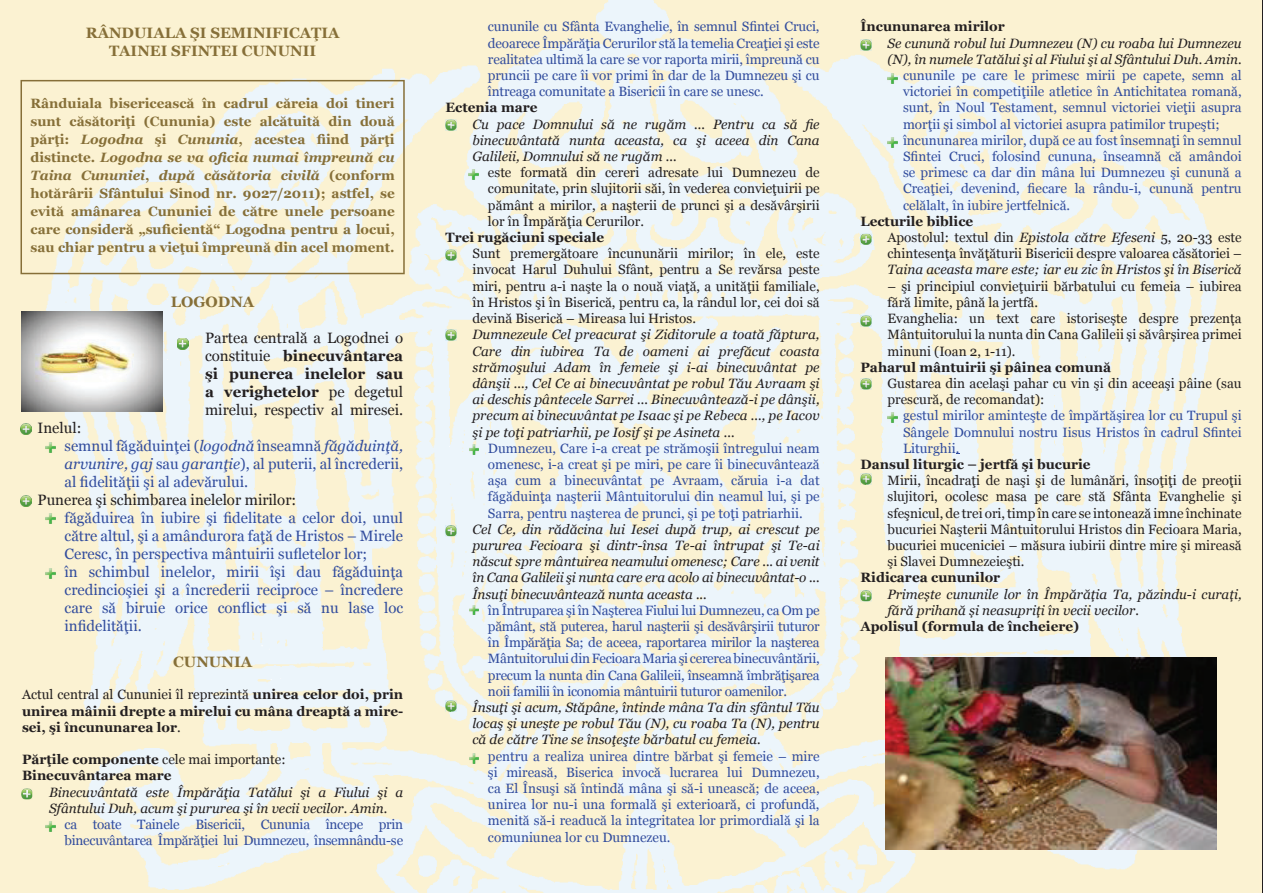
<style>
.page{position:relative;width:1263px;height:893px;background:#fff}
.page>*{position:absolute;margin:0;border:0;box-sizing:border-box;transform-origin:0 0}
.t1{font:15px/18px "Georgia";color:#314c9d}
.t2{font:15px/18px "Georgia";color:#231f20;text-align:justify}
.t3{font:700 15px/18px "Georgia";color:#866f38;text-align:center}
.t4{font:13.5px/16.2px "Georgia";color:#314c9d;text-align:justify}
.t5{font:italic 13.5px/16.2px "Georgia";color:#231f20;text-align:justify}
.t6{font:13.5px/16.2px "Georgia";color:#231f20;text-align:justify}
.t7{font:700 13.5px/18px "Georgia";color:#866f38;text-align:justify}
.t8{font:700 13.5px/16.2px "Georgia";color:#231f20;text-align:justify}
.t9{font:13.5px/16.2px "Georgia";letter-spacing:-.02em;color:#314c9d}
.s1{font-style:italic}
.s2{font-weight:700}
.s3{color:#231f20}
.s4{font-weight:400}
</style>
<div class="page">
<hr style="left:1262px;top:0;width:1px;height:893px;background:#231f20">
<img style="left:0;top:0;width:1258px;height:893px">
<svg style="left:21px;top:80px;width:384px;height:194px;background:#f0efdf"></svg>
<svg style="left:177px;top:338px;width:11px;height:11px"></svg>
<svg style="left:21px;top:424px;width:11px;height:11px"></svg>
<svg style="left:21px;top:496px;width:11px;height:11px"></svg>
<svg style="left:21px;top:788px;width:11px;height:11px"></svg>
<svg style="left:46px;top:513px;width:10px;height:10px"></svg>
<svg style="left:46px;top:822px;width:10px;height:9px"></svg>
<svg style="left:445px;top:120px;width:11px;height:11px"></svg>
<svg style="left:445px;top:250px;width:11px;height:11px"></svg>
<svg style="left:445px;top:330px;width:11px;height:11px"></svg>
<svg style="left:445px;top:525px;width:11px;height:11px"></svg>
<svg style="left:445px;top:701px;width:11px;height:11px"></svg>
<svg style="left:469px;top:170px;width:9px;height:10px"></svg>
<svg style="left:469px;top:444px;width:10px;height:10px"></svg>
<svg style="left:860px;top:40px;width:11px;height:11px"></svg>
<svg style="left:860px;top:234px;width:11px;height:11px"></svg>
<svg style="left:860px;top:315px;width:11px;height:11px"></svg>
<svg style="left:887px;top:137px;width:10px;height:10px"></svg>
<svg style="left:887px;top:73px;width:10px;height:10px"></svg>
<svg style="left:887px;top:412px;width:10px;height:10px"></svg>
<svg style="left:860px;top:378px;width:11px;height:11px"></svg>
<svg style="left:860px;top:590px;width:11px;height:11px"></svg>
<svg style="left:860px;top:474px;width:11px;height:11px"></svg>
<svg style="left:46px;top:442px;width:10px;height:10px"></svg>
<svg style="left:46px;top:568px;width:10px;height:10px"></svg>
<img style="left:21px;top:311px;width:142px;height:100px">
<svg style="left:469px;top:605px;width:10px;height:10px"></svg>
<svg style="left:469px;top:753px;width:10px;height:10px"></svg>
<img style="left:885px;top:657px;width:332px;height:193px">
<p class="t3" style="left:86px;top:24px;width:255px">RÂNDUIALA ŞI SEMINIFICAŢIA<br>TAINEI SFINTEI CUNUNII</p>
<p class="t7" style="left:31px;top:94px;width:366px">Rânduiala bisericească în cadrul căreia doi tineri sunt căsătoriţi (Cununia) este alcătuită din două părţi: <span class="s1">Logodna</span> şi <span class="s1">Cununia</span>, acestea fiind părţi distincte. <span class="s1">Logodna se va oficia numai împreună cu Taina Cununiei</span>, <span class="s1">după căsătoria civilă</span> (conform hotărârii Sfântului Sinod nr. 9027/2011); astfel, se evită amânarea Cununiei de către unele persoane care consideră „suficientă“ Logodna pentru a locui, sau chiar pentru a vieţui împreună din acel moment.</p>
<p class="t3" style="left:171px;top:293px;width:85px">LOGODNA</p>
<p class="t2" style="left:205px;top:329px;width:200px">Partea centrală a Logodnei o constituie <span class="s2">binecuvântarea şi punerea inelelor sau a verighetelor</span> pe degetul mirelui, respectiv al miresei.</p>
<p class="t1" style="left:65px;top:419px;width:340px;text-indent:-27px"><span class="s3">Inelul:<br></span>semnul făgăduinţei (<span class="s1">logodnă</span> înseamnă <span class="s1">făgăduinţă, arvunire, gaj</span> sau <span class="s1">garanţie</span>), al puterii, al încrederii, al fidelităţii şi al adevărului.</p>
<p class="t2" style="left:38px;top:491px;width:260px">Punerea şi schimbarea inelelor mirilor:</p>
<p class="t1" style="left:65px;top:509px;width:340px">făgăduirea în iubire şi fidelitate a celor doi, unul către altul, şi a amândurora faţă de Hristos – Mirele Ceresc, în perspectiva mântuirii sufletelor lor;<br>în schimbul inelelor, mirii îşi dau făgăduinţa credincioşiei şi a încrederii reciproce – încredere care să biruie orice conflict şi să nu lase loc infidelităţii.</p>
<p class="t3" style="left:173px;top:653px;width:80px">CUNUNIA</p>
<p class="t8" style="left:22px;top:687px;width:383px"><span class="s4">Actul central al Cununiei îl reprezintă</span> unirea celor doi, prin unirea mâinii drepte a mirelui cu mâna dreaptă a mire&shy;sei, şi încununarea lor<span class="s4">.</span></p>
<p class="t8" style="left:22px;top:751px;width:265px">Părţile componente <span class="s4">cele mai importante:<br></span>Binecuvântarea mare</p>
<p class="t5" style="left:49px;top:784px;width:356px;text-indent:-27px">• Binecuvântată este Împărăţia Tatălui şi a Fiului şi a<br>Sfântului Duh, acum şi pururea şi în vecii vecilor. Amin.</p>
<p class="t9" style="left:65px;top:816px;width:340px">ca toate Tainele Bisericii, Cununia începe prin binecuvântarea Împărăţiei lui Dumnezeu, însemnându-se</p>
<p class="t4" style="left:488px;top:19px;width:333px">cununile cu Sfânta Evanghelie, în semnul Sfintei Cruci, deoarece Împărăţia Cerurilor stă la temelia Creaţiei şi este realitatea ultimă la care se vor raporta mirii, împreună cu pruncii pe care îi vor primi în dar de la Dumnezeu şi cu întreaga comunitate a Bisericii în care se unesc.</p>
<p class="t8" style="left:445px;top:100px;width:94px">Ectenia mare</p>
<p class="t5" style="left:472px;top:116px;width:349px;text-indent:-27px">• Cu pace Domnului să ne rugăm ... Pentru ca să fie binecuvântată nunta aceasta, ca şi aceea din Cana Galileii, Domnului să ne rugăm ...</p>
<p class="t6" style="left:488px;top:165px;width:333px">este formată din cereri adresate lui Dumnezeu de comunitate, prin slujitorii săi, în vederea convieţuirii pe pământ a mirilor, a naşterii de prunci şi a desăvârşirii lor în Împărăţia Cerurilor.</p>
<p class="t8" style="left:445px;top:229px;width:160px">Trei rugăciuni speciale</p>
<p class="t6" style="left:472px;top:246px;width:349px;text-indent:-27px">• Sunt premergătoare încununării mirilor; în ele, este invocat Harul Duhului Sfânt, pentru a Se revărsa peste miri, pentru a-i naşte la o nouă viaţă, a unităţii familiale, în Hristos şi în Biserică, pentru ca, la rândul lor, cei doi să devină Biserică – Mireasa lui Hristos.</p>
<p class="t5" style="left:472px;top:327px;width:349px;text-indent:-27px">• Dumnezeule Cel preacurat şi Ziditorule a toată făptura, Care din iubirea Ta de oameni ai prefăcut coasta strămoşului Adam în femeie şi i-ai binecuvântat pe dânşii ..., Cel Ce ai binecuvântat pe robul Tău Avraam şi ai deschis pântecele Sarrei ... Binecuvântează-i pe dânşii, precum ai binecuvântat pe Isaac şi pe Rebeca ..., pe Iacov şi pe toţi patriarhii, pe Iosif şi pe Asineta ...</p>
<p class="t4" style="left:488px;top:440px;width:333px">Dumnezeu, Care i-a creat pe strămoşii întregului neam omenesc, i-a creat şi pe miri, pe care îi binecuvântează aşa cum a binecuvântat pe Avraam, căruia i-a dat făgăduinţa naşterii Mântuitorului din neamul lui, şi pe Sarra, pentru naşterea de prunci, şi pe toţi patriarhii.</p>
<p class="t5" style="left:472px;top:521px;width:349px;text-indent:-27px">• Cel Ce, din rădăcina lui Iesei după trup, ai crescut pe pururea Fecioara şi dintr-însa Te-ai întrupat şi Te-ai născut spre mântuirea neamului omenesc; Care ... ai venit în Cana Galileii şi nunta care era acolo ai binecuvântat-o ...<br>Însuţi binecuvântează nunta aceasta ...</p>
<p class="t4" style="left:488px;top:602px;width:333px">în Întruparea şi în Naşterea Fiului lui Dumnezeu, ca Om pe pământ, stă puterea, harul naşterii şi desăvârşirii tuturor în Împărăţia Sa; de aceea, raportarea mirilor la naşterea Mântuitorului din Fecioara Maria şi cererea binecuvântării, precum la nunta din Cana Galileii, înseamnă îmbrăţişarea noii familii în iconomia mântuirii tuturor oamenilor.</p>
<p class="t5" style="left:472px;top:699px;width:349px;text-indent:-27px">• Însuţi şi acum, Stăpâne, întinde mâna Ta din sfântul Tău locaş şi uneşte pe robul Tău (N), cu roaba Ta (N), pentru că de către Tine se însoţeşte bărbatul cu femeia.</p>
<p class="t4" style="left:488px;top:748px;width:333px">pentru a realiza unirea dintre bărbat şi femeie – mire şi mireasă, Biserica invocă lucrarea lui Dumnezeu, ca El Însuşi să întindă mâna şi să-i unească; de aceea, unirea lor nu-i una formală şi exterioară, ci profundă, menită să-i readucă la integritatea lor primordială şi la comuniunea lor cu Dumnezeu.</p>
<p class="t8" style="left:860px;top:19px;width:146px">Încununarea mirilor</p>
<p class="t5" style="left:860px;top:35px;width:383px;text-align:right">• Se cunună robul lui Dumnezeu (N) cu roaba lui Dumnezeu (N), în numele Tatălui şi al Fiului şi al Sfântului Duh. Amin.</p>
<p class="t4" style="left:903px;top:68px;width:340px;text-align:left">cununile pe care le primesc mirii pe capete, semn al victoriei în competiţiile atletice în Antichitatea romană, sunt, în Noul Testament, semnul victoriei vieţii asupra morţii şi simbol al victoriei asupra patimilor trupeşti; încununarea mirilor, după ce au fost însemnaţi în semnul Sfintei Cruci, folosind cununa, înseamnă că amândoi se primesc ca dar din mâna lui Dumnezeu şi cunună a Creaţiei, devenind, fiecare la rându-i, cunună pentru celălalt, în iubire jertfelnică.</p>
<p class="t8" style="left:860px;top:213px;width:114px">Lecturile biblice</p>
<p class="t6" style="left:860px;top:230px;width:383px;text-align:right">• Apostolul: textul din <span class="s1">Epistola către Efeseni</span> 5, 20-33 este chintesenţa învăţăturii Bisericii despre valoarea căsătoriei –</p>
<p class="t5" style="left:887px;top:262px;width:356px">Taina aceasta mare este; iar eu zic în Hristos şi în Biserică</p>
<p class="t6" style="left:887px;top:278px;width:356px">– şi principiul convieţuirii bărbatului cu femeia – iubirea fără limite, până la jertfă.</p>
<p class="t6" style="left:887px;top:311px;width:356px;text-indent:-27px">• Evanghelia: un text care istorisește despre prezența Mântuitorului la nunta din Cana Galileii și săvârșirea primei minuni (Ioan 2, 1-11).</p>
<p class="t8" style="left:860px;top:359px;width:252px">Paharul mântuirii şi pâinea comună</p>
<p class="t6" style="left:887px;top:375px;width:356px;text-indent:-27px">• Gustarea din acelaşi pahar cu vin şi din aceeaşi pâine (sau prescură, de recomandat):</p>
<p class="t4" style="left:903px;top:408px;width:340px">gestul mirilor aminteşte de împărtăşirea lor cu Trupul şi Sângele Domnului nostru Iisus Hristos în cadrul Sfintei Liturghii.</p>
<p class="t8" style="left:860px;top:456px;width:232px">Dansul liturgic – jertfă şi bucurie</p>
<p class="t6" style="left:887px;top:473px;width:356px;text-indent:-27px">• Mirii, încadraţi de naşi şi de lumânări, însoţiţi de preoţii slujitori, ocolesc masa pe care stă Sfânta Evanghelie şi sfeşnicul, de trei ori, timp în care se intonează imne închinate bucuriei Naşterii Mântuitorului Hristos din Fecioara Maria, bucuriei muceniciei – măsura iubirii dintre mire şi mireasă şi Slavei Dumnezeieşti.</p>
<p class="t8" style="left:860px;top:570px;width:141px">Ridicarea cununilor</p>
<p class="t5" style="left:887px;top:586px;width:356px;text-indent:-27px">• Primește cununile lor în Împărăția Ta, păzindu-i curați, fără prihană și neasupriți în vecii vecilor.</p>
<p class="t8" style="left:860px;top:618px;width:220px">Apolisul (formula de încheiere)</p>
</div>
